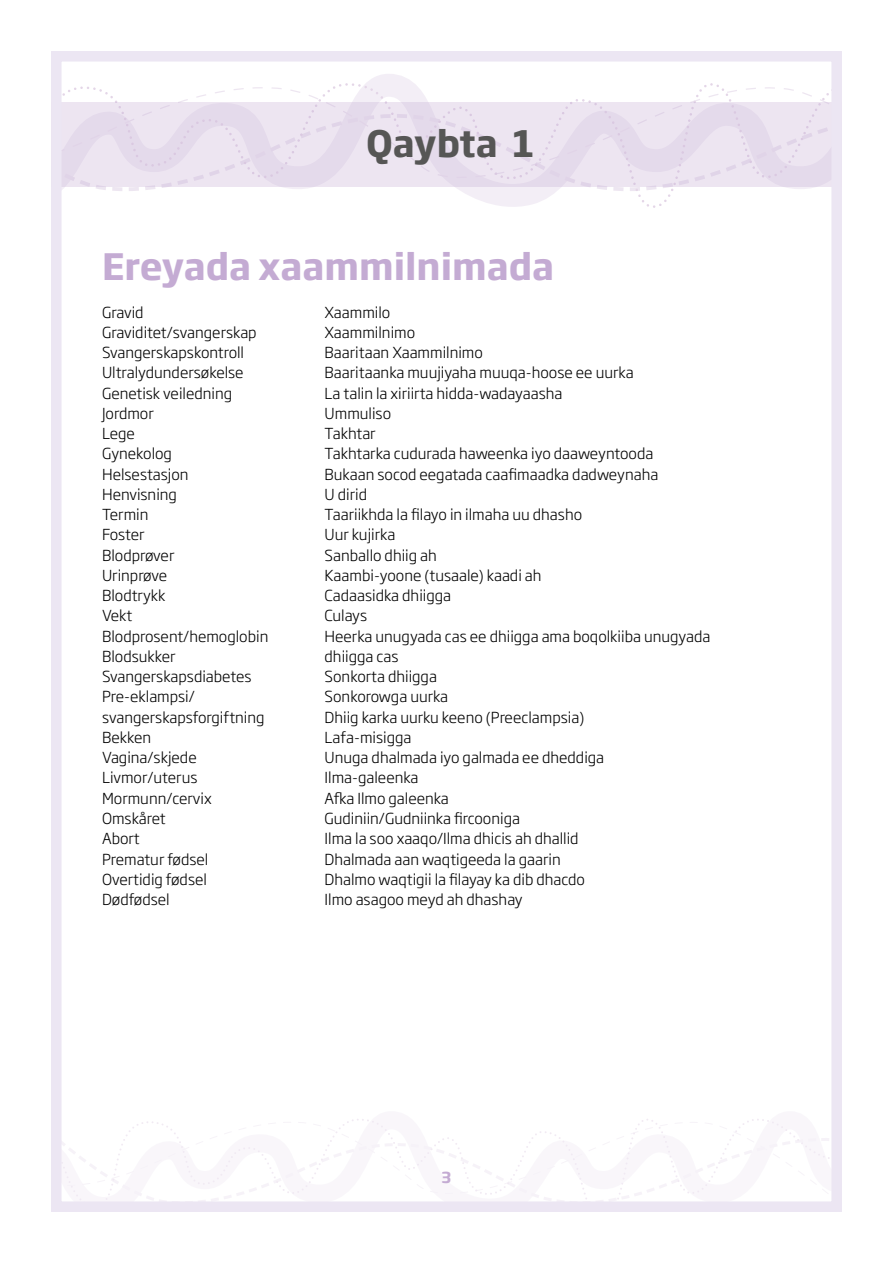
<style>
.page{position:relative;width:893px;height:1263px;background:#fff}
.page>*{position:absolute;margin:0;border:0;box-sizing:border-box;transform-origin:0 0}
.t1{font:700 36px "Soho Gothic Pro";color:#c4abd3}
.t2{font:700 36px "Soho Gothic Pro";color:#565655}
.t3{font:300 15px/20.2px "Soho Gothic Pro";color:#000}
.t4{font:700 15px "Soho Gothic Pro";color:#c4abd3}
</style>
<div class="page">
<svg style="left:62px;top:1119px;width:768px;height:82px"></svg>
<svg style="left:62px;top:82px;width:769px;height:126px"></svg>
<div style="left:51px;top:102px;width:791px;height:84px;background:#ede5f1"></div>
<div style="left:51px;top:51px;width:791px;height:1161px;border:10px solid #ece6f3"></div>
<h1 class="t2" style="left:366px;top:115px;width:170px">Qaybta 1</h1>
<h1 class="t1" style="left:102px;top:238px;width:454px">Ereyada xaammilnimada</h1>
<p class="t3" style="left:102px;top:301px;width:168px">Gravid<br>Graviditet/svangerskap<br>Svangerskapskontroll<br>Ultralydundersøkelse<br>Genetisk veiledning<br>Jordmor<br>Lege<br>Gynekolog<br>Helsestasjon<br>Henvisning<br>Termin<br>Foster<br>Blodprøver<br>Urinprøve<br>Blodtrykk<br>Vekt<br>Blodprosent/hemoglobin<br>Blodsukker<br>Svangerskapsdiabetes<br>Pre-eklampsi/ svangerskapsforgiftning<br>Bekken<br>Vagina/skjede<br>Livmor/uterus<br>Mormunn/cervix<br>Omskåret<br>Abort<br>Prematur fødsel<br>Overtidig fødsel<br>Dødfødsel</p>
<p class="t3" style="left:325px;top:301px;width:387px">Xaammilo<br>Xaammilnimo<br>Baaritaan Xaammilnimo<br>Baaritaanka muujiyaha muuqa-hoose ee uurka<br>La talin la xiriirta hidda-wadayaasha<br>Ummuliso<br>Takhtar<br>Takhtarka cudurada haweenka iyo daaweyntooda<br>Bukaan socod eegatada caafimaadka dadweynaha<br>U dirid<br>Taariikhda la filayo in ilmaha uu dhasho<br>Uur kujirka<br>Sanballo dhiig ah<br>Kaambi-yoone (tusaale) kaadi ah<br>Cadaasidka dhiigga<br>Culays<br>Heerka unugyada cas ee dhiigga ama boqolkiiba unugyada dhiigga cas<br>Sonkorta dhiigga<br>Sonkorowga uurka<br>Dhiig karka uurku keeno (Preeclampsia)<br>Lafa-misigga<br>Unuga dhalmada iyo galmada ee dheddiga<br>Ilma-galeenka<br>Afka Ilmo galeenka<br>Gudiniin/Gudniinka fircooniga<br>Ilma la soo xaaqo/Ilma dhicis ah dhallid<br>Dhalmada aan waqtigeeda la gaarin<br>Dhalmo waqtigii la filayay ka dib dhacdo<br>Ilmo asagoo meyd ah dhashay</p>
<p class="t4" style="left:442px;top:1166px;width:11px">3</p>
</div>
